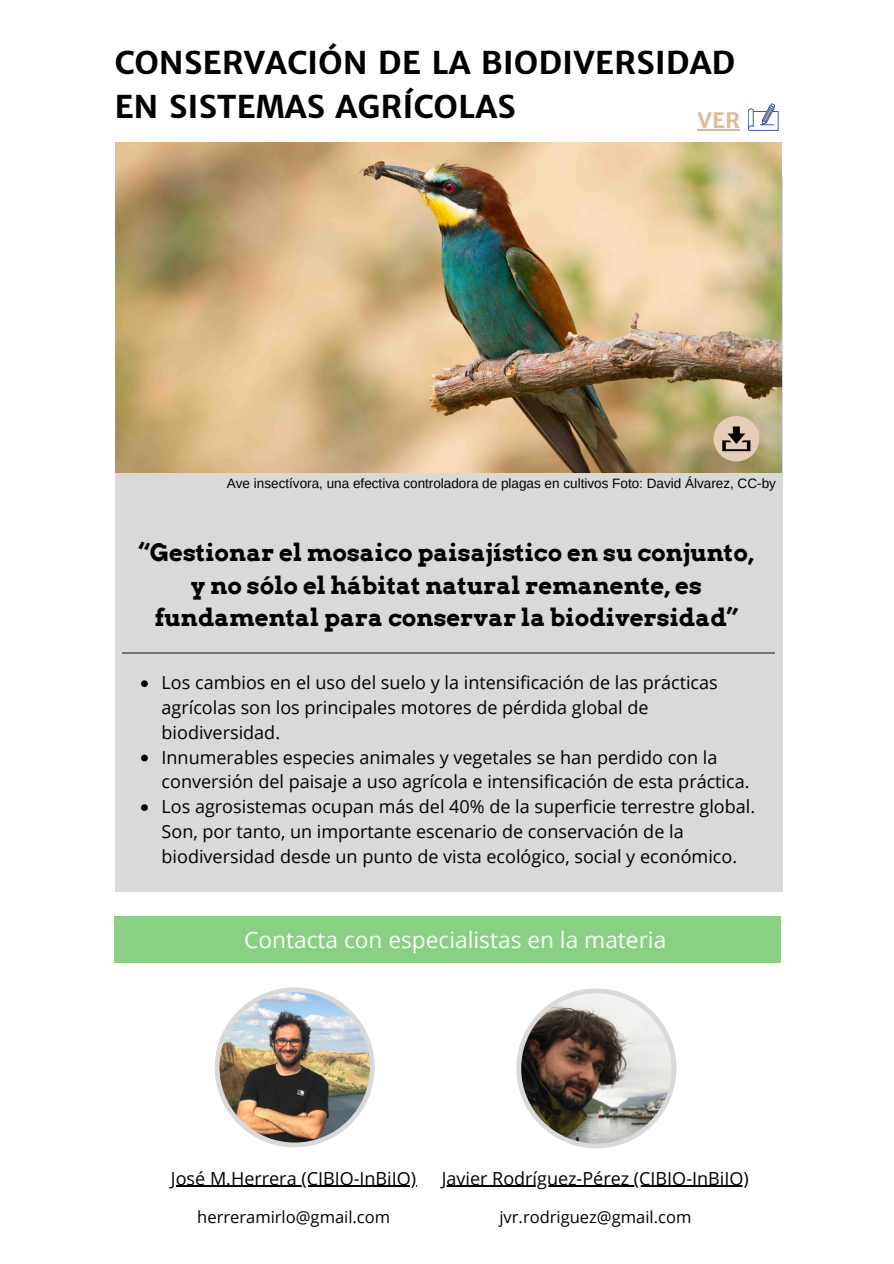
<style>
.page{position:relative;width:894px;height:1264px;background:#fff}
.page>*{position:absolute;margin:0;border:0;box-sizing:border-box;transform-origin:0 0}
.t1{font:700 31.5px/44px "Merriweather Sans";color:#000}
.t2{font:700 24px/32.7px "Arvo";color:#000;text-align:center}
.t3{font:22.65px "Open Sans";color:#fff}
.t4{font:700 21.3px "Merriweather Sans";color:#debb98}
.t5{font:18px/24.8px "Open Sans";color:#000}
.t6{font:16.5px "Open Sans";color:#000}
.t7{font:13.5px "Arimo";color:#000}
</style>
<div class="page">
<div style="left:114px;top:915px;width:666px;height:47px;background:#89d085"></div>
<img style="left:215px;top:987px;width:159px;height:160px">
<svg style="left:516px;top:988px;width:160px;height:160px"></svg>
<hr style="left:171px;top:1185px;width:245px;height:1px;background:#000">
<hr style="left:441px;top:1185px;width:308px;height:1px;background:#000">
<div style="left:115px;top:176px;width:667px;height:715px;background:#d9d9d9"></div>
<img style="left:115px;top:142px;width:666px;height:330px">
<hr style="left:122px;top:652px;width:652px;height:1px;background:#545454">
<svg style="left:141px;top:680px;width:7px;height:7px"></svg>
<svg style="left:141px;top:754px;width:7px;height:7px"></svg>
<svg style="left:141px;top:804px;width:7px;height:7px"></svg>
<svg style="left:748px;top:104px;width:30px;height:27px"></svg>
<hr style="left:697px;top:129px;width:43px;height:2px;background:#debb98">
<svg style="left:713px;top:416px;width:46px;height:45px;background:#b8a78e"></svg>
<h1 class="t1" style="left:114px;top:41px;width:622px">CONSERVACIÓN DE LA BIODIVERSIDAD<br>EN SISTEMAS AGRÍCOLAS</h1>
<p class="t4" style="left:697px;top:107px;width:44px">VER</p>
<p class="t7" style="left:227px;top:476px;width:550px">Ave insectívora, una efectiva controladora de plagas en cultivos Foto: David Álvarez, CC-by</p>
<h2 class="t2" style="left:139px;top:536px;width:616px">“Gestionar el mosaico paisajístico en su conjunto, y no sólo el hábitat natural remanente, es fundamental para conservar la biodiversidad”</h2>
<p class="t5" style="left:161px;top:670px;width:595px">Los cambios en el uso del suelo y la intensificación de las prácticas agrícolas son los principales motores de pérdida global de biodiversidad.<br>Innumerables especies animales y vegetales se han perdido con la conversión del paisaje a uso agrícola e intensificación de esta práctica.<br>Los agrosistemas ocupan más del 40% de la superficie terrestre global.<br>Son, por tanto, un importante escenario de conservación de la biodiversidad desde un punto de vista ecológico, social y económico.</p>
<p class="t3" style="left:244px;top:923px;width:423px">Contacta con especialistas en la materia</p>
<p class="t5" style="left:171px;top:1165px;width:247px">José M.Herrera (CIBIO-InBiIO)</p>
<p class="t6" style="left:197px;top:1205px;width:194px">herreramirlo@gmail.com</p>
<p class="t5" style="left:441px;top:1165px;width:308px">Javier Rodríguez-Pérez (CIBIO-InBiIO)</p>
<p class="t6" style="left:499px;top:1205px;width:193px">jvr.rodriguez@gmail.com</p>
</div>
